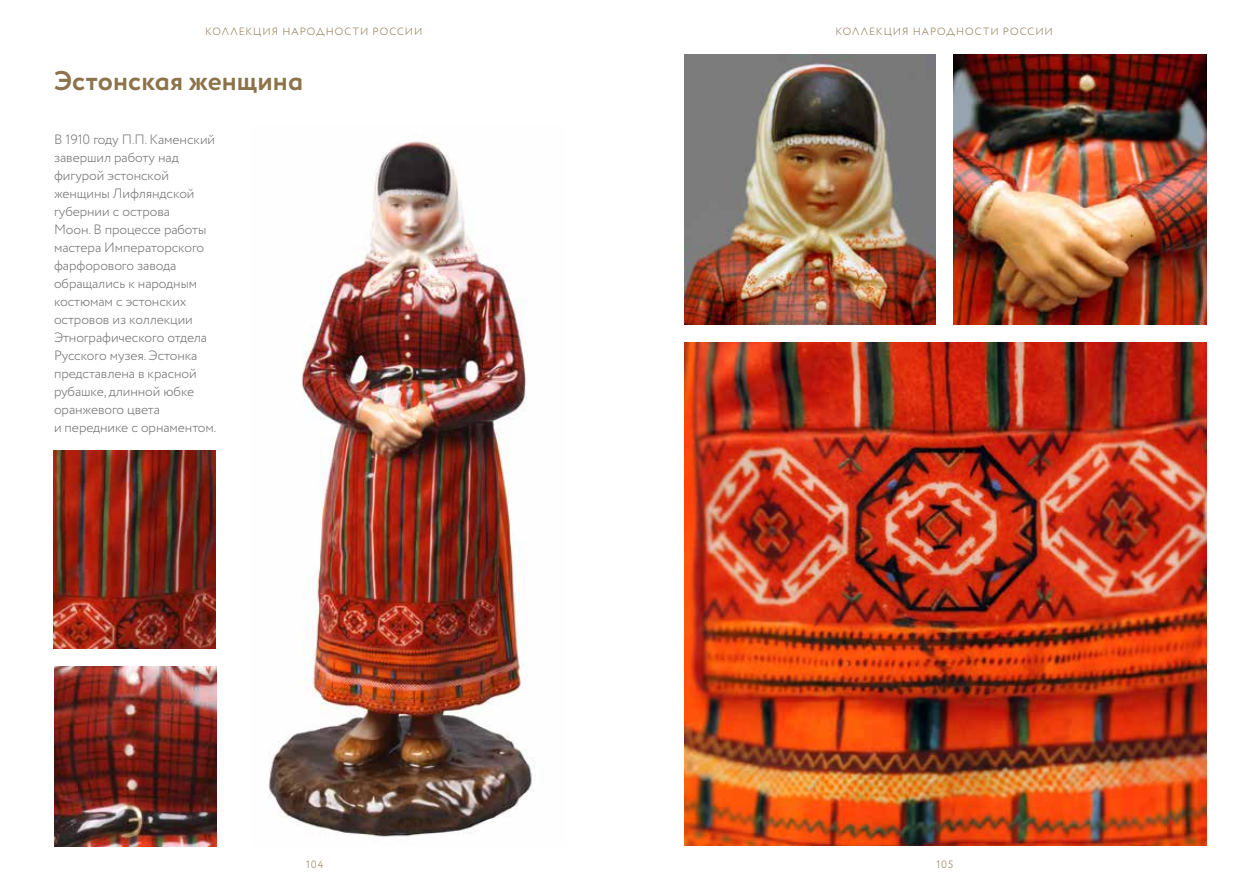
<style>
.page{position:relative;width:1259px;height:893px;background:#fff}
.page>*{position:absolute;margin:0;border:0;box-sizing:border-box;transform-origin:0 0}
.t1{font:700 27px "Circe";letter-spacing:.005em;color:#8c734b}
.t2{font:300 13.5px/18px "Circe";letter-spacing:-.005em;color:#706f6f}
.t3{font:300 10.5px "Circe";letter-spacing:.09em;color:#8c734b}
</style>
<div class="page">
<img style="left:953px;top:54px;width:253px;height:270px">
<img style="left:684px;top:55px;width:251px;height:269px">
<img style="left:684px;top:342px;width:522px;height:503px">
<img style="left:269px;top:141px;width:266px;height:696px">
<img style="left:54px;top:450px;width:162px;height:198px">
<img style="left:54px;top:666px;width:162px;height:180px">
<p class="t3" style="left:205px;top:24px;width:219px">КОЛЛЕКЦИЯ НАРОДНОСТИ РОССИИ</p>
<h1 class="t1" style="left:54px;top:63px;width:251px">Эстонская женщина</h1>
<p class="t2" style="left:54px;top:131px;width:164px">В 1910 году П.П. Каменский завершил работу над фигурой эстонской женщины Лифляндской губернии с острова<br>Моон. В процессе работы мастера Императорского фарфорового завода обращались к народным костюмам с эстонских островов из коллекции<br>Этнографического отдела<br>Русского музея. Эстонка представлена в красной рубашке, длинной юбке оранжевого цвета<br>и переднике с орнаментом.</p>
<p class="t3" style="left:306px;top:858px;width:19px">104</p>
<p class="t3" style="left:835px;top:24px;width:219px">КОЛЛЕКЦИЯ НАРОДНОСТИ РОССИИ</p>
<p class="t3" style="left:936px;top:858px;width:18px">105</p>
</div>
